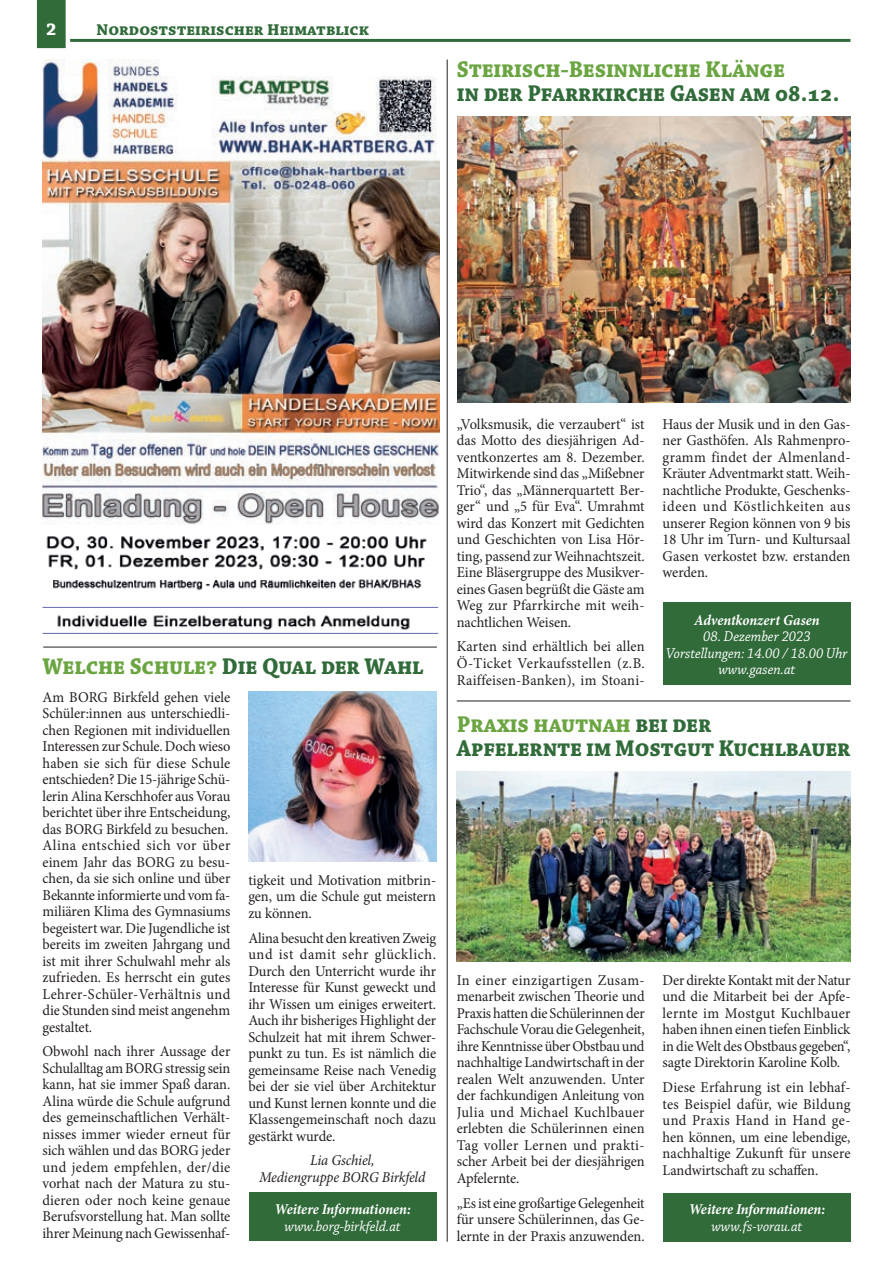
<style>
.page{position:relative;width:893px;height:1263px;background:#fff}
.page>*{position:absolute;margin:0;border:0;box-sizing:border-box;transform-origin:0 0}
.t1{font:700 24px/24px "Chaparral Pro";letter-spacing:-.01em;color:#316b3a;scale:.94 1}
.t2{font:700 24px "Chaparral Pro";letter-spacing:-.01em;color:#6ba541;scale:.94 1}
.t3{font:700 18px "Chaparral Pro";color:#fff}
.t4{font:700 16.5px "Chaparral Pro";color:#316b3a}
.t5{font:15px/16.5px "Minion Pro";letter-spacing:-.005em;color:#231f20;text-align:justify;scale:.96 1}
.t6{font:italic 15px/16.5px "Chaparral Pro";letter-spacing:-.005em;color:#fff;text-align:center;scale:.95 1}
.t7{font:italic 700 15px "Minion Pro";letter-spacing:-.005em;color:#fff;scale:.95 1}
.t8{font:italic 15px/16.5px "Minion Pro";letter-spacing:-.015em;color:#231f20;text-align:center;scale:.96 1}
.s1{color:#6ba541}
</style>
<div class="page">
<hr style="left:63px;top:39px;width:787px;height:3px;background:#316b3a">
<svg style="left:36px;top:0;width:34px;height:49px;background:#54845b"></svg>
<hr style="left:447px;top:60px;width:1px;height:1182px;background:#231f20">
<div style="left:663px;top:603px;width:187px;height:82px;background:#316b3a"></div>
<div style="left:663px;top:1193px;width:187px;height:49px;background:#316b3a"></div>
<div style="left:249px;top:1192px;width:187px;height:49px;background:#316b3a"></div>
<img style="left:457px;top:116px;width:393px;height:286px">
<img style="left:457px;top:771px;width:393px;height:190px">
<img style="left:43px;top:60px;width:396px;height:465px">
<img style="left:43px;top:536px;width:396px;height:98px">
<img style="left:46px;top:579px;width:392px;height:1px">
<img style="left:43px;top:607px;width:395px;height:27px">
<hr style="left:457px;top:701px;width:393px;height:1px;background:#231f20">
<hr style="left:43px;top:647px;width:394px;height:1px;background:#231f20">
<img style="left:248px;top:691px;width:188px;height:170px">
<p class="t3" style="left:43px;top:18px;width:15px">22</p>
<p class="t4" style="left:97px;top:20px;width:274px">Nordoststeirischer Heimatblick</p>
<h1 class="t2" style="left:457px;top:56px;width:351px">Steirisch-Besinnliche Klänge</h1>
<h1 class="t1" style="left:457px;top:82px;width:409px">in der Pfarrkirche Gasen am 08.12.</h1>
<h1 class="t1" style="left:43px;top:655px;width:407px"><span class="s1">Welche Schule?</span> Die Qual der Wahl</h1>
<p class="t5" style="left:43px;top:689px;width:197px;text-align:left">Am BORG Birkfeld gehen viele<br>Schüler:innen aus unterschiedli&shy;chen Regionen mit individuellen<br>Interessen zur Schule. Doch wieso haben sie sich für diese Schule entschieden? Die 15-jährige Schü&shy;lerin Alina Kerschhofer aus Vorau berichtet über ihre Entscheidung, das BORG Birkfeld zu besuchen.<br>Alina entschied sich vor über einem Jahr das BORG zu besu&shy;chen, da sie sich online und über<br>Bekannte informierte und vom fa&shy;miliären Klima des Gymnasiums begeistert war. Die Jugendliche ist bereits im zweiten Jahrgang und ist mit ihrer Schulwahl mehr als zufrieden. Es herrscht ein gutes<br>Lehrer-Schüler-Verhältnis und die Stunden sind meist angenehm gestaltet.</p>
<p class="t5" style="left:43px;top:1043px;width:197px">Obwohl nach ihrer Aussage der Schulalltag am BORG stressig sein kann, hat sie immer Spaß daran.<br>Alina würde die Schule aufgrund des gemeinschaftlichen Verhält&shy;nisses immer wieder erneut für sich wählen und das BORG jeder und jedem empfehlen, der/die vorhat nach der Matura zu stu&shy;dieren oder noch keine genaue Berufsvorstellung hat. Man sollte ihrer Meinung nach Gewissenhaf-</p>
<p class="t5" style="left:248px;top:872px;width:197px">tigkeit und Motivation mitbrin&shy;gen, um die Schule gut meistern zu können.</p>
<p class="t5" style="left:248px;top:929px;width:197px">Alina besucht den kreativen Zweig und ist damit sehr glücklich.<br>Durch den Unterricht wurde ihr Interesse für Kunst geweckt und ihr Wissen um einiges erweitert.<br>Auch ihr bisheriges Highlight der Schulzeit hat mit ihrem Schwer&shy;punkt zu tun. Es ist nämlich die gemeinsame Reise nach Venedig bei der sie viel über Architektur und Kunst lernen konnte und die Klassengemeinschaft noch dazu gestärkt wurde.</p>
<p class="t8" style="left:259px;top:1152px;width:175px">Lia Gschiel,<br>Mediengruppe BORG Birkfeld</p>
<p class="t7" style="left:275px;top:1198px;width:145px">Weitere Informationen:</p>
<p class="t6" style="left:284px;top:1218px;width:124px">www.borg-birkfeld.at</p>
<p class="t5" style="left:457px;top:416px;width:197px">„Volksmusik, die verzaubert“ ist das Motto des diesjährigen Ad&shy;ventkonzertes am 8. Dezember.<br>Mitwirkende sind das „Mißebner Trio“, das „Männerquartett Ber&shy;ger“ und „5 für Eva“. Umrahmt wird das Konzert mit Gedichten und Geschichten von Lisa Hör&shy;ting, passend zur Weihnachtszeit.<br>Eine Bläsergruppe des Musikver&shy;eines Gasen begrüßt die Gäste am Weg zur Pfarrkirche mit weih&shy;nachtlichen Weisen.</p>
<p class="t5" style="left:457px;top:638px;width:197px">Karten sind erhältlich bei allen Ö-Ticket Verkaufsstellen (z.B.<br>Raiffeisen-Banken), im Stoani-</p>
<p class="t5" style="left:663px;top:416px;width:197px">Haus der Musik und in den Gas&shy;ner Gasthöfen. Als Rahmenpro&shy;gramm findet der Almenland-Kräuter Adventmarkt statt. Weih&shy;nachtliche Produkte, Geschenks&shy;ideen und Köstlichkeiten aus unserer Region können von 9 bis 18 Uhr im Turn- und Kultursaal Gasen verkostet bzw. erstanden werden.</p>
<p class="t7" style="left:694px;top:609px;width:134px">Adventkonzert Gasen</p>
<p class="t6" style="left:666px;top:629px;width:193px">08. Dezember 2023<br>Vorstellungen: 14.00 / 18.00 Uhr www.gasen.at</p>
<h1 class="t1" style="left:457px;top:713px;width:420px"><span class="s1">Praxis hautnah</span> bei der<br>Apfelernte im Mostgut Kuchlbauer</h1>
<p class="t5" style="left:457px;top:972px;width:197px">In einer einzigartigen Zusam&shy;menarbeit zwischen Theorie und Praxis hatten die Schülerinnen der Fachschule Vorau die Gelegenheit, ihre Kenntnisse über Obstbau und nachhaltige Landwirtschaft in der realen Welt anzuwenden. Unter der fachkundigen Anleitung von Julia und Michael Kuchlbauer erlebten die Schülerinnen einen Tag voller Lernen und prakti&shy;scher Arbeit bei der diesjährigen Apfelernte.</p>
<p class="t5" style="left:457px;top:1194px;width:197px">„Es ist eine großartige Gelegenheit für unsere Schülerinnen, das Ge&shy;lernte in der Praxis anzuwenden.</p>
<p class="t5" style="left:663px;top:972px;width:197px">Der direkte Kontakt mit der Natur und die Mitarbeit bei der Apfe&shy;lernte im Mostgut Kuchlbauer haben ihnen einen tiefen Einblick in die Welt des Obstbaus gegeben“, sagte Direktorin Karoline Kolb.</p>
<p class="t5" style="left:663px;top:1079px;width:197px">Diese Erfahrung ist ein lebhaf&shy;tes Beispiel dafür, wie Bildung und Praxis Hand in Hand ge&shy;hen können, um eine lebendige, nachhaltige Zukunft für unsere Landwirtschaft zu schaffen.</p>
<p class="t7" style="left:689px;top:1199px;width:145px">Weitere Informationen:</p>
<p class="t6" style="left:711px;top:1218px;width:97px">www.fs-vorau.at</p>
</div>
